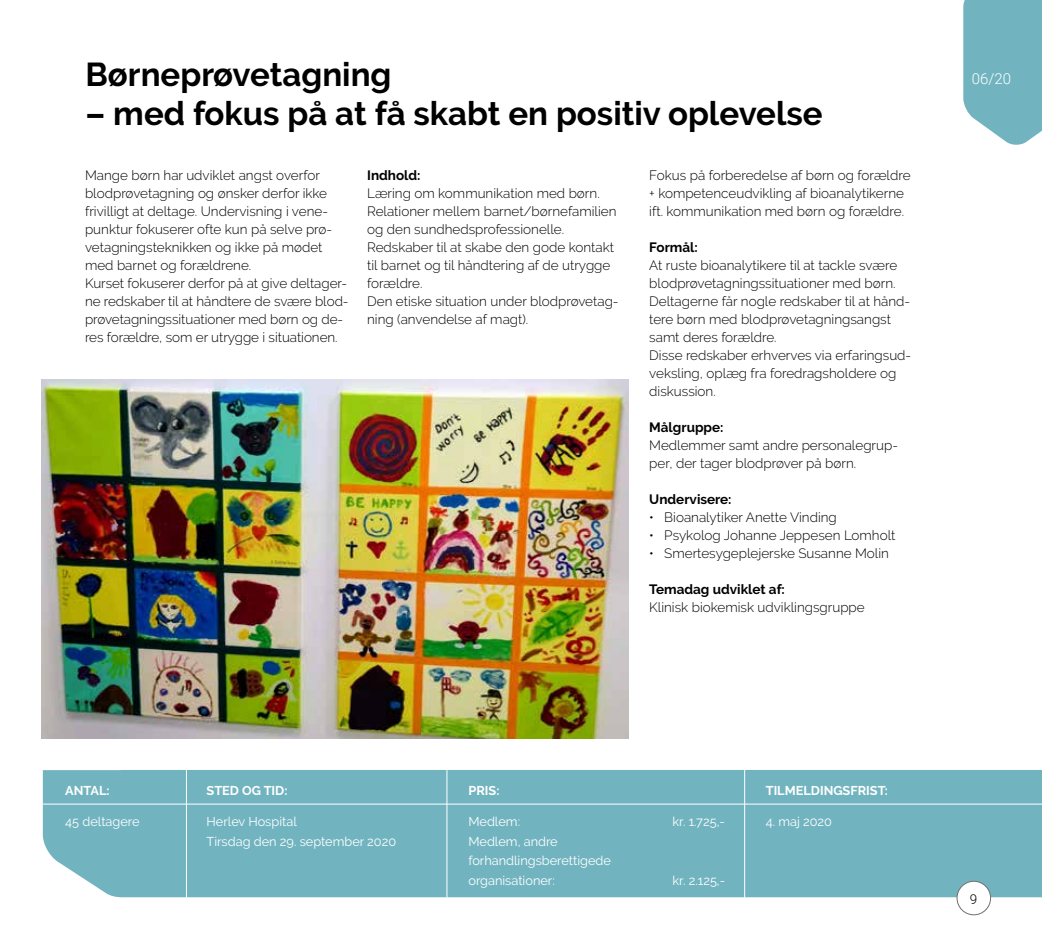
<style>
.page{position:relative;width:1042px;height:936px;background:#fff}
.page>*{position:absolute;margin:0;border:0;box-sizing:border-box;transform-origin:0 0}
.t1{font:700 33px "Raleway";color:#000}
.t2{font:300 15px "Roboto";color:#fff}
.t3{font:300 13.5px/18px "Raleway";color:#000}
.t4{font:700 13.5px "Raleway";color:#000}
.t5{font:300 13.5px "Roboto";color:#000}
.t6{font:12.75px/19.5px "Raleway";color:#fff}
.t7{font:700 12.75px "Raleway";color:#fff}
</style>
<div class="page">
<svg style="left:963px;top:0;width:79px;height:145px;background:#7dbac5"></svg>
<div style="left:43px;top:770px;width:999px;height:127px;background:#71b4c0"></div>
<hr style="left:186px;top:804px;width:1px;height:93px;background:#fff">
<hr style="left:446px;top:804px;width:1px;height:93px;background:#fff">
<hr style="left:744px;top:804px;width:1px;height:93px;background:#fff">
<hr style="left:186px;top:770px;width:1px;height:34px;background:#fff">
<hr style="left:446px;top:770px;width:1px;height:34px;background:#fff">
<hr style="left:744px;top:770px;width:1px;height:34px;background:#fff">
<hr style="left:43px;top:803px;width:999px;height:1px;background:#fff">
<img style="left:42px;top:380px;width:587px;height:358px">
<div style="left:957px;top:881px;width:33px;height:33px;background:#fff;border-radius:50%"></div>
<div style="left:956px;top:880px;width:35px;height:35px;border:1px solid #706f6f;border-radius:50%"></div>
<h1 class="t1" style="left:85px;top:56px;width:308px">Børneprøvetagning</h1>
<h1 class="t1" style="left:85px;top:95px;width:738px">– med fokus på at få skabt en positiv oplevelse</h1>
<p class="t3" style="left:85px;top:166px;width:265px">Mange børn har udviklet angst overfor blodprøvetagning og ønsker derfor ikke frivilligt at deltage. Undervisning i vene&shy;punktur fokuserer ofte kun på selve prø&shy;vetagningsteknikken og ikke på mødet med barnet og forældrene.<br>Kurset fokuserer derfor på at give deltager&shy;ne redskaber til at håndtere de svære blod&shy;prøvetagningssituationer med børn og de&shy;res forældre, som er utrygge i situationen.</p>
<p class="t4" style="left:367px;top:167px;width:55px">Indhold:</p>
<p class="t3" style="left:649px;top:166px;width:263px">Fokus på forberedelse af børn og forældre + kompetenceudvikling af bioanalytikerne ift. kommunikation med børn og forældre.</p>
<p class="t4" style="left:649px;top:239px;width:50px">Formål:</p>
<p class="t3" style="left:649px;top:256px;width:263px">At ruste bioanalytikere til at tackle svære blodprøvetagningssituationer med børn.<br>Deltagerne får nogle redskaber til at hånd&shy;tere børn med blodprøvetagningsangst samt deres forældre.<br>Disse redskaber erhverves via erfaringsud&shy;veksling, oplæg fra foredragsholdere og diskussion.</p>
<p class="t4" style="left:649px;top:419px;width:76px">Målgruppe:</p>
<p class="t3" style="left:649px;top:436px;width:250px">Medlemmer samt andre personalegrup&shy;per, der tager blodprøver på børn.</p>
<p class="t4" style="left:649px;top:491px;width:84px">Undervisere:</p>
<p class="t3" style="left:649px;top:508px;width:189px">• Bioanalytiker Anette Vinding</p>
<p class="t3" style="left:649px;top:526px;width:248px">• Psykolog Johanne Jeppesen Lomholt</p>
<p class="t3" style="left:649px;top:544px;width:241px">• Smertesygeplejerske Susanne Molin</p>
<p class="t4" style="left:649px;top:581px;width:137px">Temadag udviklet af:</p>
<p class="t3" style="left:649px;top:598px;width:217px">Klinisk biokemisk udviklingsgruppe</p>
<p class="t3" style="left:367px;top:184px;width:253px">Læring om kommunikation med børn.<br>Relationer mellem barnet/børnefamilien og den sundhedsprofessionelle.<br>Redskaber til at skabe den gode kontakt til barnet og til håndtering af de utrygge forældre.<br>Den etiske situation under blodprøvetag&shy;ning (anvendelse af magt).</p>
<p class="t2" style="left:972px;top:69px;width:41px">06/20</p>
<p class="t7" style="left:65px;top:783px;width:46px">ANTAL:</p>
<p class="t6" style="left:65px;top:812px;width:76px">45 deltagere</p>
<p class="t7" style="left:207px;top:783px;width:82px">STED OG TID:</p>
<p class="t6" style="left:207px;top:812px;width:191px">Herlev Hospital<br>Tirsdag den 29. september 2020</p>
<p class="t7" style="left:468px;top:783px;width:33px">PRIS:</p>
<p class="t6" style="left:468px;top:812px;width:53px">Medlem:</p>
<p class="t6" style="left:672px;top:812px;width:54px">kr. 1.725,-</p>
<p class="t6" style="left:468px;top:831px;width:144px">Medlem, andre forhandlingsberettigede organisationer:</p>
<p class="t6" style="left:672px;top:870px;width:54px">kr. 2.125,-</p>
<p class="t7" style="left:766px;top:783px;width:124px">TILMELDINGSFRIST:</p>
<p class="t6" style="left:766px;top:812px;width:68px">4. maj 2020</p>
<p class="t5" style="left:970px;top:889px;width:9px">9</p>
</div>
